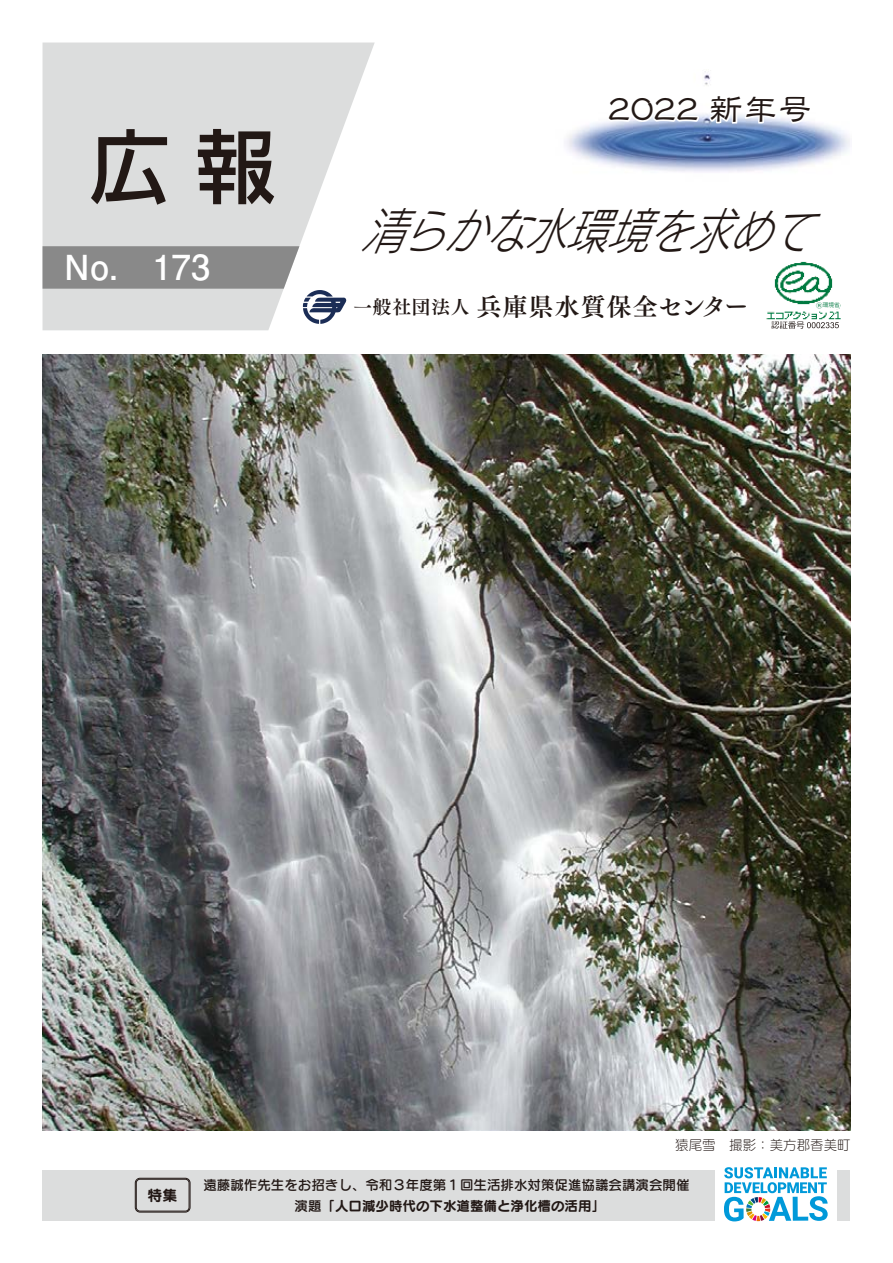
<style>
.page{position:relative;width:893px;height:1263px;background:#fff}
.page>*{position:absolute;margin:0;border:0;box-sizing:border-box;transform-origin:0 0}
.t1{font:500 80.25px "Shin Go Pro";color:#221815}
.t2{font:italic 48px "UD Kakugo Large Pr 6 N L";color:#221815;scale:.85 1}
.t3{font:34.5px "Kakurei Std M";letter-spacing:-.025em;color:#221815}
.t4{font:700 34.5px "Futo Go B101 Pro";color:#fff}
.t5{font:24.75px "Tsuku Min Pro B";letter-spacing:.05em;color:#221815}
.t6{font:15px "Seurat Pro N B";color:#221815}
.t7{font:13.5px "Seurat Pro N DB";color:#221815}
.t8{font:13.5px "Seurat Pro N B";color:#221815}
.t9{font:13.5px "Seurat Pro N L";color:#221815}
.t10{font:5.7px "Koz Go Pro";color:#007941}
.s1{font-size:18.6px}
.s2{font-weight:500;font-size:6.6px}
.s3{font-family:"Seurat Pro N DB"}
</style>
<div class="page">
<img style="left:565px;top:71px;width:285px;height:101px">
<svg style="left:43px;top:43px;width:332px;height:287px;background:#e1e2e2"></svg>
<div style="left:43px;top:1170px;width:807px;height:50px;background:#dcdddd"></div>
<svg style="left:43px;top:246px;width:303px;height:78px"></svg>
<svg style="left:606px;top:91px;width:94px;height:33px"></svg>
<svg style="left:708px;top:71px;width:131px;height:258px"></svg>
<img style="left:43px;top:354px;width:807px;height:776px">
<div style="left:715px;top:1162px;width:121px;height:64px;background:#fff"></div>
<svg style="left:724px;top:1167px;width:104px;height:54px"></svg>
<div style="left:135px;top:1178px;width:55px;height:34px;border:1px solid #221815;border-radius:5px"></div>
<div style="left:136px;top:1179px;width:53px;height:32px;border:1px solid #221815;border-radius:4px"></div>
<h1 class="t1" style="left:89px;top:101px;width:188px">広報</h1>
<h3 class="t4" style="left:64px;top:240px;width:148px">No. 173</h3>
<h3 class="t3" style="left:608px;top:88px;width:206px">2022 新年号</h3>
<h2 class="t2" style="left:362px;top:205px;width:572px">清らかな水環境を求めて</h2>
<h3 class="t5" style="left:353px;top:288px;width:397px"><span class="s1">一般社団法人</span>兵庫県水質保全センター</h3>
<p class="t10" style="left:816px;top:302px;width:25px"><span class="s2">Ⓡ</span>環境省</p>
<p class="t9" style="left:675px;top:1136px;width:177px">猿尾雪　撮影：美方郡香美町</p>
<p class="t6" style="left:148px;top:1185px;width:31px">特集</p>
<p class="t7" style="left:203px;top:1176px;width:488px">遠藤誠作先生をお招きし、令和３年度第１回生活排水対策促進協議会講演会開催</p>
<p class="t8" style="left:295px;top:1196px;width:312px"><span class="s3">演題</span>「人口減少時代の下水道整備と浄化槽の活用」</p>
</div>
